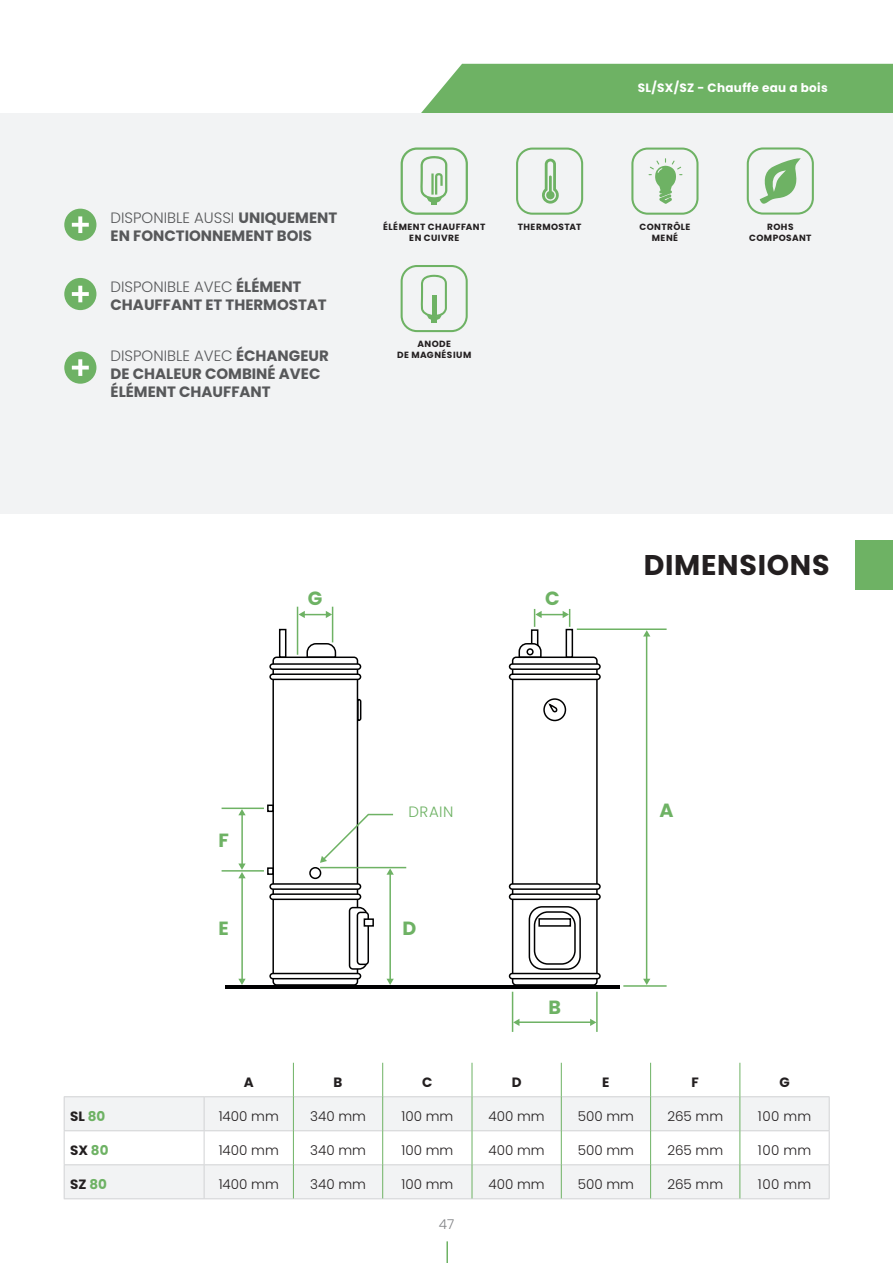
<style>
.page{position:relative;width:893px;height:1263px;background:#fff}
.page>*{position:absolute;margin:0;border:0;box-sizing:border-box;transform-origin:0 0}
.t1{font:700 28.5px "Poppins";letter-spacing:.025em;color:#231f20}
.t2{font:700 19.05px "Poppins";color:#6eb264}
.t3{font:700 15px/18px "Poppins";color:#57585a}
.t4{font:300 15px "Poppins";letter-spacing:.04em;color:#6eb264}
.t5{font:300 13.5px "Poppins";color:#231f20}
.t6{font:700 13.5px "Poppins";color:#231f20}
.t7{font:300 13.5px "Poppins";color:#808285}
.t8{font:700 12.15px "Poppins";letter-spacing:.025em;color:#fff}
.t9{font:700 9px/10.8px "Poppins";letter-spacing:.05em;color:#231f20;text-align:center}
.s1{font-weight:300}
.s2{color:#6eb264}
</style>
<div class="page">
<hr style="left:446px;top:1241px;width:2px;height:22px;background:#6eb264">
<div style="left:421px;top:64px;width:472px;height:49px;background:#6eb264"></div>
<div style="left:0;top:113px;width:893px;height:401px;background:#f2f3f4"></div>
<svg style="left:65px;top:1097px;width:764px;height:101px;fill:#f2f3f4"></svg>
<hr style="left:64px;top:1096px;width:140px;height:1px;background:#d1d2d4">
<hr style="left:64px;top:1097px;width:1px;height:33px;background:#d1d2d4">
<hr style="left:204px;top:1096px;width:89px;height:1px;background:#d1d2d4">
<hr style="left:294px;top:1096px;width:88px;height:1px;background:#d1d2d4">
<hr style="left:383px;top:1096px;width:89px;height:1px;background:#d1d2d4">
<hr style="left:472px;top:1096px;width:89px;height:1px;background:#d1d2d4">
<hr style="left:562px;top:1096px;width:88px;height:1px;background:#d1d2d4">
<hr style="left:651px;top:1096px;width:88px;height:1px;background:#d1d2d4">
<hr style="left:740px;top:1096px;width:90px;height:1px;background:#d1d2d4">
<hr style="left:829px;top:1097px;width:1px;height:33px;background:#d1d2d4">
<hr style="left:64px;top:1130px;width:140px;height:1px;background:#d1d2d4">
<hr style="left:64px;top:1131px;width:1px;height:33px;background:#d1d2d4">
<hr style="left:204px;top:1130px;width:89px;height:1px;background:#d1d2d4">
<hr style="left:294px;top:1130px;width:88px;height:1px;background:#d1d2d4">
<hr style="left:383px;top:1130px;width:89px;height:1px;background:#d1d2d4">
<hr style="left:472px;top:1130px;width:89px;height:1px;background:#d1d2d4">
<hr style="left:562px;top:1130px;width:88px;height:1px;background:#d1d2d4">
<hr style="left:651px;top:1130px;width:88px;height:1px;background:#d1d2d4">
<hr style="left:740px;top:1130px;width:90px;height:1px;background:#d1d2d4">
<hr style="left:829px;top:1131px;width:1px;height:33px;background:#d1d2d4">
<hr style="left:64px;top:1164px;width:140px;height:1px;background:#d1d2d4">
<hr style="left:64px;top:1165px;width:1px;height:33px;background:#d1d2d4">
<hr style="left:204px;top:1164px;width:89px;height:1px;background:#d1d2d4">
<hr style="left:294px;top:1164px;width:88px;height:1px;background:#d1d2d4">
<hr style="left:383px;top:1164px;width:89px;height:1px;background:#d1d2d4">
<hr style="left:472px;top:1164px;width:89px;height:1px;background:#d1d2d4">
<hr style="left:562px;top:1164px;width:88px;height:1px;background:#d1d2d4">
<hr style="left:651px;top:1164px;width:88px;height:1px;background:#d1d2d4">
<hr style="left:740px;top:1164px;width:90px;height:1px;background:#d1d2d4">
<hr style="left:829px;top:1165px;width:1px;height:33px;background:#d1d2d4">
<hr style="left:64px;top:1198px;width:140px;height:1px;background:#d1d2d4">
<hr style="left:204px;top:1198px;width:89px;height:1px;background:#d1d2d4">
<hr style="left:293px;top:1198px;width:90px;height:1px;background:#d1d2d4">
<hr style="left:383px;top:1198px;width:89px;height:1px;background:#d1d2d4">
<hr style="left:472px;top:1198px;width:89px;height:1px;background:#d1d2d4">
<hr style="left:561px;top:1198px;width:90px;height:1px;background:#d1d2d4">
<hr style="left:651px;top:1198px;width:89px;height:1px;background:#d1d2d4">
<hr style="left:740px;top:1198px;width:90px;height:1px;background:#d1d2d4">
<hr style="left:204px;top:1097px;width:1px;height:33px;background:#d1d2d4">
<hr style="left:204px;top:1131px;width:1px;height:33px;background:#d1d2d4">
<hr style="left:204px;top:1165px;width:1px;height:33px;background:#d1d2d4">
<hr style="left:293px;top:1063px;width:1px;height:34px;background:#6eb264">
<hr style="left:382px;top:1063px;width:1px;height:34px;background:#6eb264">
<hr style="left:472px;top:1063px;width:1px;height:34px;background:#6eb264">
<hr style="left:561px;top:1063px;width:1px;height:34px;background:#6eb264">
<hr style="left:650px;top:1063px;width:1px;height:34px;background:#6eb264">
<hr style="left:739px;top:1063px;width:1px;height:34px;background:#6eb264">
<hr style="left:293px;top:1097px;width:1px;height:34px;background:#6eb264">
<hr style="left:382px;top:1097px;width:1px;height:34px;background:#6eb264">
<hr style="left:472px;top:1097px;width:1px;height:34px;background:#6eb264">
<hr style="left:561px;top:1097px;width:1px;height:34px;background:#6eb264">
<hr style="left:650px;top:1097px;width:1px;height:34px;background:#6eb264">
<hr style="left:739px;top:1097px;width:1px;height:34px;background:#6eb264">
<hr style="left:293px;top:1131px;width:1px;height:34px;background:#6eb264">
<hr style="left:382px;top:1131px;width:1px;height:34px;background:#6eb264">
<hr style="left:472px;top:1131px;width:1px;height:34px;background:#6eb264">
<hr style="left:561px;top:1131px;width:1px;height:34px;background:#6eb264">
<hr style="left:650px;top:1131px;width:1px;height:34px;background:#6eb264">
<hr style="left:739px;top:1131px;width:1px;height:34px;background:#6eb264">
<hr style="left:293px;top:1165px;width:1px;height:33px;background:#6eb264">
<hr style="left:382px;top:1165px;width:1px;height:33px;background:#6eb264">
<hr style="left:472px;top:1165px;width:1px;height:33px;background:#6eb264">
<hr style="left:561px;top:1165px;width:1px;height:33px;background:#6eb264">
<hr style="left:650px;top:1165px;width:1px;height:33px;background:#6eb264">
<hr style="left:739px;top:1165px;width:1px;height:33px;background:#6eb264">
<div style="left:64px;top:209px;width:32px;height:32px;background:#6eb264;border-radius:50%"></div>
<svg style="left:72px;top:216px;width:17px;height:17px"></svg>
<div style="left:64px;top:278px;width:32px;height:32px;background:#6eb264;border-radius:50%"></div>
<svg style="left:72px;top:286px;width:17px;height:16px"></svg>
<div style="left:64px;top:351px;width:32px;height:33px;background:#6eb264;border-radius:50%"></div>
<svg style="left:72px;top:359px;width:17px;height:17px"></svg>
<svg style="left:401px;top:147px;width:67px;height:68px"></svg>
<svg style="left:401px;top:265px;width:67px;height:67px"></svg>
<svg style="left:747px;top:147px;width:67px;height:68px"></svg>
<svg style="left:516px;top:148px;width:67px;height:67px"></svg>
<svg style="left:631px;top:148px;width:67px;height:67px"></svg>
<svg style="left:221px;top:606px;width:446px;height:426px"></svg>
<svg style="left:266px;top:628px;width:71px;height:248px"></svg>
<div style="left:855px;top:541px;width:38px;height:49px;background:#6eb264"></div>
<p class="t8" style="left:638px;top:80px;width:191px">SL/SX/SZ - Chauffe eau a bois</p>
<p class="t3" style="left:111px;top:209px;width:228px"><span class="s1">DISPONIBLE AUSSI</span> UNIQUEMENT<br>EN FONCTIONNEMENT BOIS</p>
<p class="t3" style="left:111px;top:278px;width:218px"><span class="s1">DISPONIBLE AVEC</span> ÉLÉMENT<br>CHAUFFANT ET THERMOSTAT</p>
<p class="t3" style="left:111px;top:347px;width:220px"><span class="s1">DISPONIBLE AVEC</span> ÉCHANGEUR<br>DE CHALEUR COMBINÉ AVEC<br>ÉLÉMENT CHAUFFANT</p>
<p class="t9" style="left:383px;top:222px;width:104px">ÉLÉMENT CHAUFFANT<br>EN CUIVRE</p>
<p class="t9" style="left:518px;top:222px;width:65px">THERMOSTAT</p>
<p class="t9" style="left:639px;top:222px;width:52px">CONTRÔLE<br>MENÉ</p>
<p class="t9" style="left:397px;top:339px;width:76px">ANODE<br>DE MAGNÉSIUM</p>
<p class="t9" style="left:749px;top:221px;width:64px">ROHS<br>COMPOSANT</p>
<h1 class="t1" style="left:644px;top:548px;width:187px">DIMENSIONS</h1>
<p class="t2" style="left:308px;top:587px;width:16px">G</p>
<p class="t2" style="left:545px;top:587px;width:16px">C</p>
<p class="t2" style="left:219px;top:829px;width:12px">F</p>
<p class="t4" style="left:408px;top:802px;width:47px">DRAIN</p>
<p class="t2" style="left:219px;top:917px;width:12px">E</p>
<p class="t2" style="left:403px;top:917px;width:15px">D</p>
<p class="t2" style="left:548px;top:997px;width:14px">B</p>
<p class="t2" style="left:659px;top:799px;width:16px">A</p>
<p class="t6" style="left:244px;top:1074px;width:11px">A</p>
<p class="t6" style="left:334px;top:1074px;width:10px">B</p>
<p class="t6" style="left:422px;top:1074px;width:12px">C</p>
<p class="t6" style="left:512px;top:1074px;width:11px">D</p>
<p class="t6" style="left:602px;top:1074px;width:9px">E</p>
<p class="t6" style="left:692px;top:1074px;width:9px">F</p>
<p class="t6" style="left:779px;top:1074px;width:12px">G</p>
<p class="t6" style="left:70px;top:1108px;width:37px">SL <span class="s2">80</span></p>
<p class="t5" style="left:219px;top:1108px;width:62px">1400 mm</p>
<p class="t5" style="left:310px;top:1108px;width:57px">340 mm</p>
<p class="t5" style="left:401px;top:1108px;width:53px">100 mm</p>
<p class="t5" style="left:489px;top:1108px;width:58px">400 mm</p>
<p class="t5" style="left:578px;top:1108px;width:58px">500 mm</p>
<p class="t5" style="left:667px;top:1108px;width:57px">265 mm</p>
<p class="t5" style="left:758px;top:1108px;width:55px">100 mm</p>
<p class="t6" style="left:70px;top:1142px;width:40px">SX <span class="s2">80</span></p>
<p class="t5" style="left:219px;top:1142px;width:62px">1400 mm</p>
<p class="t5" style="left:310px;top:1142px;width:57px">340 mm</p>
<p class="t5" style="left:401px;top:1142px;width:53px">100 mm</p>
<p class="t5" style="left:489px;top:1142px;width:58px">400 mm</p>
<p class="t5" style="left:578px;top:1142px;width:58px">500 mm</p>
<p class="t5" style="left:667px;top:1142px;width:57px">265 mm</p>
<p class="t5" style="left:758px;top:1142px;width:55px">100 mm</p>
<p class="t6" style="left:70px;top:1176px;width:38px">SZ <span class="s2">80</span></p>
<p class="t5" style="left:219px;top:1176px;width:62px">1400 mm</p>
<p class="t5" style="left:310px;top:1176px;width:57px">340 mm</p>
<p class="t5" style="left:401px;top:1176px;width:53px">100 mm</p>
<p class="t5" style="left:489px;top:1176px;width:58px">400 mm</p>
<p class="t5" style="left:578px;top:1176px;width:58px">500 mm</p>
<p class="t5" style="left:667px;top:1176px;width:57px">265 mm</p>
<p class="t5" style="left:758px;top:1176px;width:55px">100 mm</p>
<p class="t7" style="left:439px;top:1216px;width:17px">47</p>
</div>
